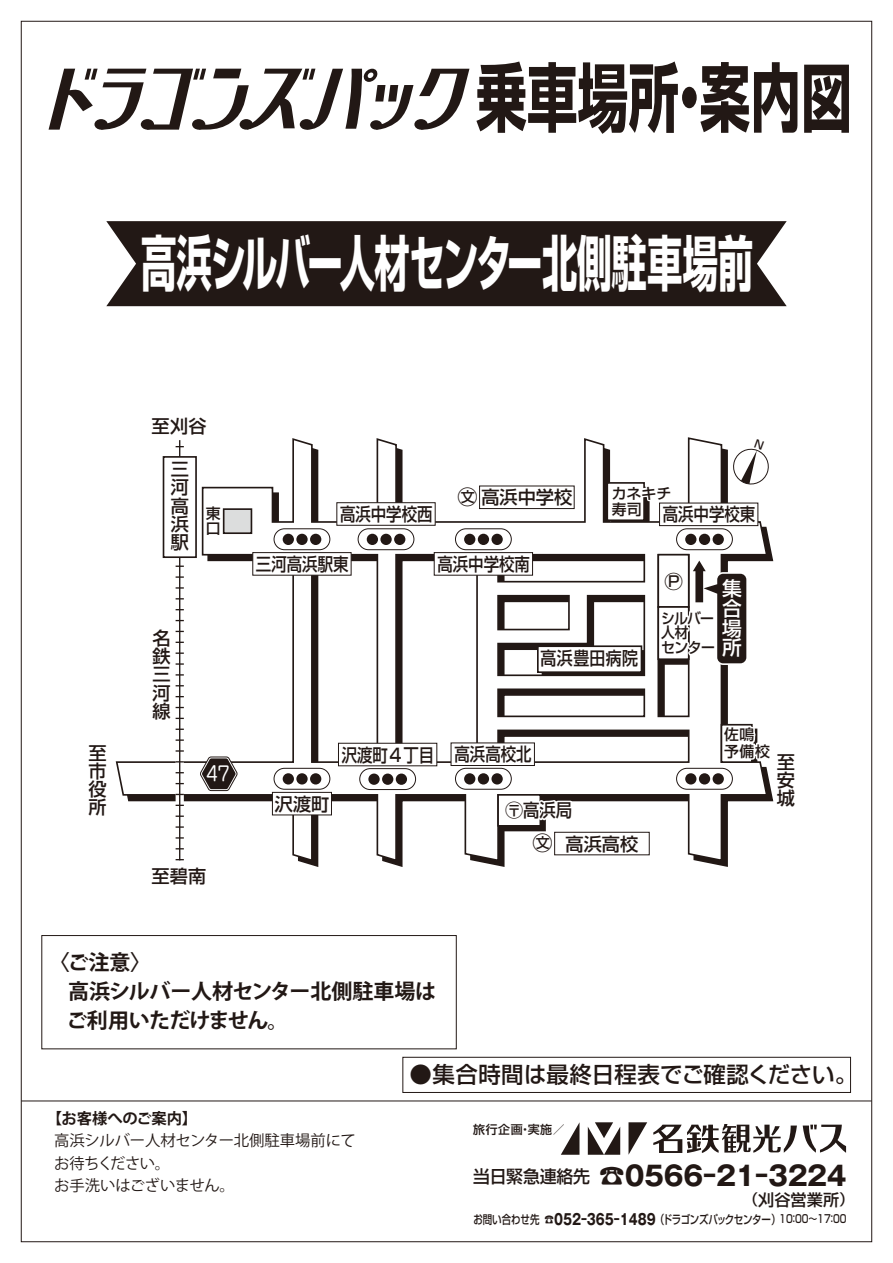
<style>
.page{position:relative;width:893px;height:1263px;background:#fff}
.page>*{position:absolute;margin:0;border:0;box-sizing:border-box;transform-origin:0 0}
.t1{font:700 74.55px "Shin Go Pro";color:#221815;scale:.68 1}
.t2{font:700 60px "Shin Go Pro";letter-spacing:-.02em;color:#fff;scale:.59 1}
.t3{font:700 27px "Gothic MB101 Pro";letter-spacing:-.01em;color:#221815}
.t4{font:500 22.5px "Shin Go Pro";letter-spacing:.005em;color:#221815}
.t5{font:700 21px/29.1px "Koz Go Pro";letter-spacing:-.02em;color:#221815}
.t6{font:500 19.8px/19.8px "Shin Go Pro";color:#fff;text-align:justify}
.t7{font:19.8px "Jun 201 Pro";color:#fff}
.t8{font:500 19.8px "Shin Go Pro";color:#221815}
.t9{font:500 18.15px/18.1px "Shin Go Pro";color:#221815;text-align:justify}
.t10{font:500 18.15px "Shin Go Pro";color:#221815;scale:.85 1}
.t11{font:500 18.15px "Shin Go Pro";color:#221815;scale:.88 1}
.t12{font:15.3px/22.5px "Koz Go Pro";letter-spacing:-.01em;color:#221815}
.t13{font:700 15.3px "Koz Go Pro";letter-spacing:-.01em;color:#221815}
.t14{font:500 14.85px/14.9px "Shin Go Pro";letter-spacing:-.015em;color:#221815}
.t15{font:500 14.85px/14.9px "Shin Go Pro";letter-spacing:-.035em;color:#221815;scale:.93 1}
.t16{font:500 12px "Shin Go Pro";letter-spacing:-.015em;color:#221815;scale:.79 1}
.t17{font:500 12px "Shin Go Pro";letter-spacing:-.015em;color:#221815}
.s1{font-size:21.45px}
.s2{font-size:14.1px}
.s3{font-size:14.85px}
.s4{font-family:"Shin Go Pro";font-weight:500;font-size:17.4px}
.s5{font-family:"Gothic MB101 Pro";font-weight:700}
.s6{font-family:"Gothic MB101 Pro";font-weight:700;font-size:15px}
.s7{font-size:11.25px}
</style>
<div class="page">
<div style="left:106px;top:221px;width:681px;height:85px;background:#221815"></div>
<hr style="left:21px;top:1100px;width:851px;height:1px;background:#221815">
<svg style="left:803px;top:1125px;width:43px;height:28px"></svg>
<svg style="left:653px;top:1124px;width:144px;height:29px"></svg>
<svg style="left:628px;top:1122px;width:19px;height:33px"></svg>
<svg style="left:561px;top:1123px;width:18px;height:32px"></svg>
<svg style="left:588px;top:1122px;width:32px;height:33px"></svg>
<div style="left:402px;top:1057px;width:449px;height:36px;background:#fff;border:1px solid #221815"></div>
<div style="left:41px;top:935px;width:416px;height:114px;background:#fff;border:1px solid #221815"></div>
<svg style="left:419px;top:69px;width:50px;height:61px"></svg>
<div style="left:414px;top:119px;width:14px;height:11px;background:#221815;border-radius:50%"></div>
<svg style="left:49px;top:69px;width:364px;height:61px"></svg>
<svg style="left:115px;top:437px;width:654px;height:425px"></svg>
<div style="left:502px;top:799px;width:44px;height:32px;background:#221815"></div>
<div style="left:223px;top:508px;width:29px;height:26px;background:#dcdddd;border:2px solid #221815"></div>
<div style="left:537px;top:645px;width:105px;height:28px;background:#221815"></div>
<div style="left:497px;top:794px;width:44px;height:33px;background:#fff;border:2px solid #221815"></div>
<div style="left:657px;top:554px;width:32px;height:54px;background:#fff;border:2px solid #221815"></div>
<svg style="left:538px;top:797px;width:37px;height:27px"></svg>
<div style="left:451px;top:742px;width:84px;height:24px;background:#fff;border:1px solid #221815"></div>
<div style="left:434px;top:552px;width:99px;height:24px;background:#fff;border:1px solid #221815"></div>
<div style="left:336px;top:502px;width:100px;height:24px;background:#fff;border:1px solid #221815"></div>
<svg style="left:199px;top:756px;width:39px;height:35px"></svg>
<svg style="left:176px;top:440px;width:8px;height:420px"></svg>
<hr style="left:179px;top:440px;width:1px;height:420px;background:#221815">
<div style="left:163px;top:456px;width:34px;height:102px;background:#fff;border:2px solid #221815"></div>
<svg style="left:538px;top:645px;width:103px;height:27px;background:#e8e7e7"></svg>
<svg style="left:716px;top:723px;width:53px;height:40px"></svg>
<div style="left:455px;top:768px;width:56px;height:21px;background:#fff;border-radius:10px"></div>
<div style="left:455px;top:768px;width:57px;height:22px;border:1px solid #221815;border-radius:10px"></div>
<div style="left:478px;top:773px;width:11px;height:11px;background:#221815;border-radius:50%"></div>
<div style="left:464px;top:773px;width:11px;height:11px;background:#221815;border-radius:50%"></div>
<div style="left:491px;top:773px;width:12px;height:11px;background:#221815;border-radius:50%"></div>
<div style="left:338px;top:743px;width:99px;height:23px;background:#fff;border:1px solid #221815"></div>
<div style="left:360px;top:769px;width:56px;height:20px;background:#fff;border-radius:10px"></div>
<div style="left:359px;top:768px;width:57px;height:22px;border:1px solid #221815;border-radius:10px"></div>
<div style="left:382px;top:773px;width:11px;height:12px;background:#221815;border-radius:50%"></div>
<div style="left:368px;top:773px;width:12px;height:12px;background:#221815;border-radius:50%"></div>
<div style="left:396px;top:773px;width:11px;height:12px;background:#221815;border-radius:50%"></div>
<div style="left:455px;top:529px;width:56px;height:21px;background:#fff;border-radius:10px"></div>
<div style="left:455px;top:528px;width:57px;height:22px;border:1px solid #221815;border-radius:10px"></div>
<div style="left:478px;top:534px;width:11px;height:11px;background:#221815;border-radius:50%"></div>
<div style="left:464px;top:534px;width:11px;height:11px;background:#221815;border-radius:50%"></div>
<div style="left:491px;top:534px;width:12px;height:11px;background:#221815;border-radius:50%"></div>
<div style="left:252px;top:552px;width:100px;height:24px;background:#fff;border:1px solid #221815"></div>
<div style="left:274px;top:529px;width:56px;height:21px;background:#fff;border-radius:10px"></div>
<div style="left:274px;top:528px;width:56px;height:22px;border:1px solid #221815;border-radius:10px"></div>
<div style="left:296px;top:534px;width:12px;height:11px;background:#221815;border-radius:50%"></div>
<div style="left:283px;top:534px;width:11px;height:11px;background:#221815;border-radius:50%"></div>
<div style="left:310px;top:534px;width:11px;height:11px;background:#221815;border-radius:50%"></div>
<div style="left:659px;top:503px;width:99px;height:23px;background:#fff;border:1px solid #221815"></div>
<div style="left:677px;top:529px;width:55px;height:21px;background:#fff;border-radius:10px"></div>
<div style="left:676px;top:528px;width:57px;height:22px;border:1px solid #221815;border-radius:10px"></div>
<div style="left:699px;top:534px;width:11px;height:11px;background:#221815;border-radius:50%"></div>
<div style="left:685px;top:534px;width:11px;height:11px;background:#221815;border-radius:50%"></div>
<div style="left:713px;top:534px;width:11px;height:11px;background:#221815;border-radius:50%"></div>
<div style="left:358px;top:529px;width:56px;height:21px;background:#fff;border-radius:10px"></div>
<div style="left:358px;top:528px;width:56px;height:22px;border:1px solid #221815;border-radius:10px"></div>
<div style="left:380px;top:534px;width:12px;height:11px;background:#221815;border-radius:50%"></div>
<div style="left:367px;top:534px;width:11px;height:11px;background:#221815;border-radius:50%"></div>
<div style="left:394px;top:534px;width:11px;height:11px;background:#221815;border-radius:50%"></div>
<div style="left:677px;top:768px;width:55px;height:21px;background:#fff;border-radius:10px"></div>
<div style="left:676px;top:768px;width:57px;height:22px;border:1px solid #221815;border-radius:10px"></div>
<div style="left:699px;top:773px;width:11px;height:11px;background:#221815;border-radius:50%"></div>
<div style="left:685px;top:773px;width:11px;height:11px;background:#221815;border-radius:50%"></div>
<div style="left:713px;top:773px;width:11px;height:11px;background:#221815;border-radius:50%"></div>
<div style="left:274px;top:768px;width:56px;height:21px;background:#fff;border-radius:10px"></div>
<div style="left:274px;top:768px;width:56px;height:22px;border:1px solid #221815;border-radius:10px"></div>
<div style="left:296px;top:773px;width:12px;height:11px;background:#221815;border-radius:50%"></div>
<div style="left:283px;top:773px;width:11px;height:11px;background:#221815;border-radius:50%"></div>
<div style="left:310px;top:773px;width:11px;height:11px;background:#221815;border-radius:50%"></div>
<div style="left:272px;top:792px;width:60px;height:23px;background:#fff;border:1px solid #221815"></div>
<svg style="left:656px;top:561px;width:94px;height:106px"></svg>
<div style="left:479px;top:486px;width:96px;height:23px;background:#fff;border:1px solid #221815"></div>
<div style="left:554px;top:832px;width:96px;height:23px;background:#fff;border:1px solid #221815"></div>
<svg style="left:606px;top:482px;width:39px;height:39px"></svg>
<svg style="left:607px;top:483px;width:67px;height:37px"></svg>
<svg style="left:730px;top:439px;width:39px;height:47px"></svg>
<h1 class="t1" style="left:476px;top:38px;width:554px">乗車場所・案内図</h1>
<h2 class="t2" style="left:141px;top:216px;width:1039px">高浜シルバー人材センター北側駐車場前</h2>
<h3 class="t9" style="left:88px;top:742px;width:19px">至市役所</h3>
<h3 class="t9" style="left:151px;top:415px;width:57px">至刈谷</h3>
<h3 class="t9" style="left:171px;top:458px;width:19px">三河高浜駅</h3>
<p class="t14" style="left:206px;top:504px;width:16px">東口</p>
<h3 class="t9" style="left:153px;top:627px;width:19px">名鉄三河線</h3>
<h3 class="t7" style="left:206px;top:758px;width:26px">47</h3>
<h3 class="t9" style="left:152px;top:865px;width:56px">至碧南</h3>
<h3 class="t10" style="left:340px;top:499px;width:110px">高浜中学校西</h3>
<h3 class="t9" style="left:457px;top:486px;width:117px"><span class="s1">○</span><span class="s2">文</span>高浜中学校</h3>
<p class="t14" style="left:612px;top:483px;width:61px;line-height:16.5px">カネキチ寿司</p>
<h3 class="t10" style="left:663px;top:499px;width:110px">高浜中学校東</h3>
<h3 class="t10" style="left:256px;top:549px;width:110px">三河高浜駅東</h3>
<h3 class="t10" style="left:437px;top:549px;width:110px">高浜中学校南</h3>
<h3 class="t11" style="left:541px;top:643px;width:112px">高浜豊田病院</h3>
<h3 class="t8" style="left:664px;top:565px;width:21px">○<span class="s3">P</span></h3>
<p class="t15" style="left:661px;top:609px;width:60px">シルバー人材<br>センター</p>
<h3 class="t6" style="left:722px;top:576px;width:21px">集合場所</h3>
<p class="t14" style="left:724px;top:725px;width:32px">佐鳴</p>
<h3 class="t9" style="left:275px;top:792px;width:56px">沢渡町</h3>
<h3 class="t10" style="left:342px;top:740px;width:110px">沢渡町４丁目</h3>
<p class="t14" style="left:724px;top:742px;width:47px">予備校</p>
<h3 class="t10" style="left:454px;top:739px;width:92px">高浜高校北</h3>
<h3 class="t9" style="left:777px;top:751px;width:19px">至安城</h3>
<h3 class="t9" style="left:505px;top:799px;width:69px">〶高浜局</h3>
<h3 class="t9" style="left:532px;top:832px;width:108px"><span class="s1">○</span><span class="s2">文</span> 高浜高校</h3>
<h3 class="t5" style="left:66px;top:949px;width:371px;text-indent:-17px">〈ご注意〉<br>高浜シルバー人材センター北側駐車場はご利用いただけません。</h3>
<p class="t13" style="left:47px;top:1108px;width:152px">【お客様へのご案内】</p>
<p class="t12" style="left:54px;top:1130px;width:303px">高浜シルバー人材センター北側駐車場前にてお待ちください。<br>お手洗いはございません。</p>
<h3 class="t4" style="left:409px;top:1056px;width:449px">●集合時間は最終日程表でご確認ください。</h3>
<p class="t17" style="left:473px;top:1119px;width:93px">旅行企画・実施／</p>
<h3 class="t3" style="left:473px;top:1153px;width:375px"><span class="s4">当日緊急連絡先</span> ☎0566-21-3224</h3>
<p class="t16" style="left:473px;top:1209px;width:474px">お問い合わせ先 <span class="s5">☎</span><span class="s6">052-365-1489</span> （ドラゴンズパックセンター）<span class="s7">10：00～17：00</span></p>
</div>
